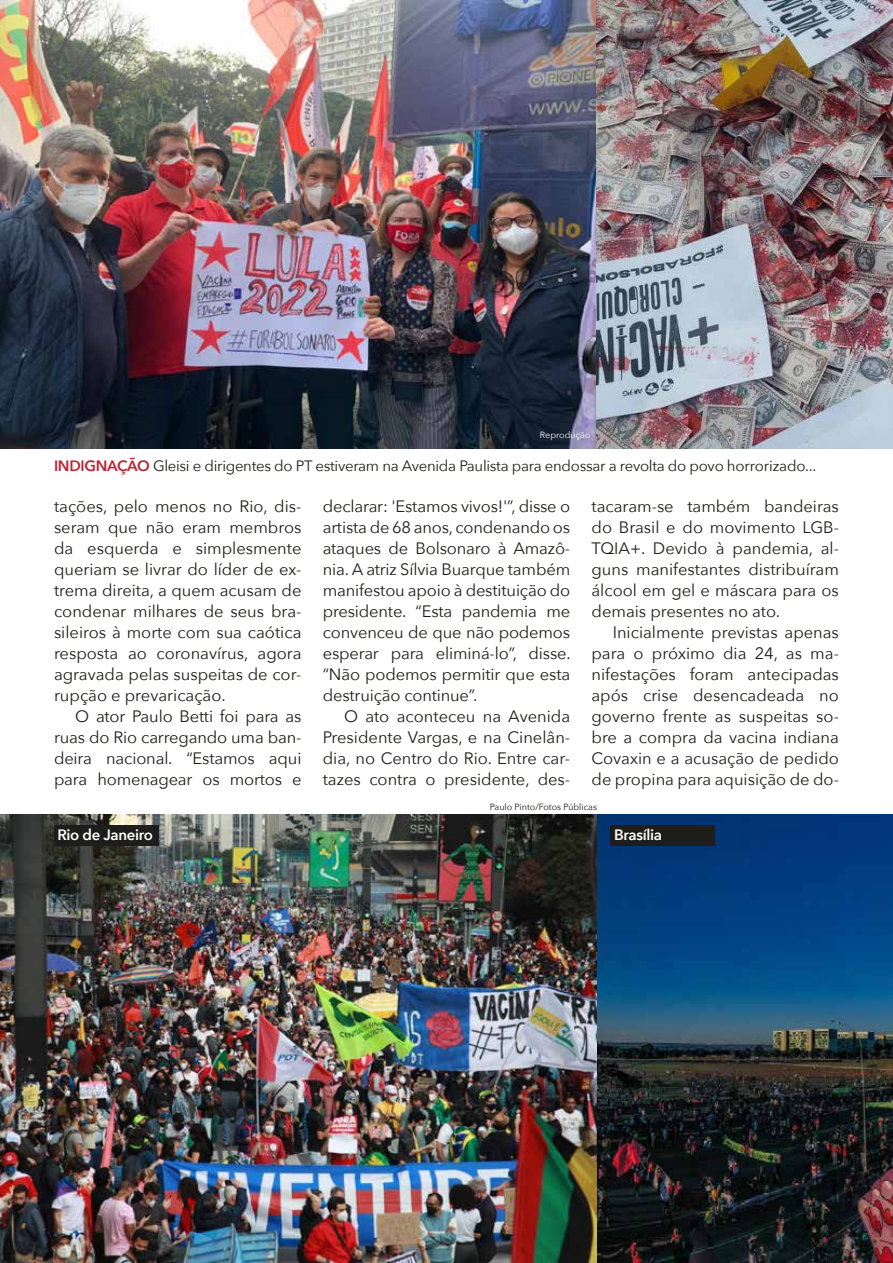
<style>
.page{position:relative;width:893px;height:1263px;background:#fff}
.page>*{position:absolute;margin:0;border:0;box-sizing:border-box;transform-origin:0 0}
.t1{font:16.5px/21px "Avenir Next";color:#1d1d1b;text-align:justify}
.t2{font:15px "Avenir Next";letter-spacing:-.02em;color:#1d1d1b}
.t3{font:600 15px "Avenir Next";letter-spacing:-.02em;color:#fff}
.t4{font:9px "Avenir Next";color:#1d1d1b}
.t5{font:9px "Avenir Next";color:#fff}
.s1{font-weight:600;color:#bb2334}
</style>
<div class="page">
<img style="left:1px;top:0;width:892px;height:449px">
<img style="left:0;top:814px;width:893px;height:449px">
<div style="left:54px;top:825px;width:105px;height:21px;background:#1d1d1b"></div>
<div style="left:611px;top:825px;width:104px;height:21px;background:#1d1d1b"></div>
<p class="t5" style="left:540px;top:427px;width:52px">Reprodução</p>
<p class="t2" style="left:54px;top:453px;width:764px"><span class="s1">INDIGNAÇÃO</span> Gleisi e dirigentes do PT estiveram na Avenida Paulista para endossar a revolta do povo horrorizado...</p>
<p class="t1" style="left:54px;top:495px;width:249px">tações, pelo menos no Rio, dis&shy;seram que não eram membros da esquerda e simplesmente queriam se livrar do líder de ex&shy;trema direita, a quem acusam de condenar milhares de seus bra&shy;sileiros à morte com sua caótica resposta ao coronavírus, agora agravada pelas suspeitas de cor&shy;rupção e prevaricação.</p>
<p class="t1" style="left:54px;top:705px;width:249px;text-indent:21px">O ator Paulo Betti foi para as ruas do Rio carregando uma ban&shy;deira nacional. “Estamos aqui para homenagear os mortos e</p>
<p class="t1" style="left:323px;top:495px;width:249px">declarar: 'Estamos vivos!'”, disse o artista de 68 anos, condenando os ataques de Bolsonaro à Amazô&shy;nia. A atriz Sílvia Buarque também manifestou apoio à destituição do presidente. “Esta pandemia me convenceu de que não podemos esperar para eliminá-lo”, disse. “Não podemos permitir que esta destruição continue”.</p>
<p class="t1" style="left:323px;top:705px;width:249px;text-indent:21px">O ato aconteceu na Avenida Presidente Vargas, e na Cinelân&shy;dia, no Centro do Rio. Entre car&shy;tazes contra o presidente, des-</p>
<p class="t1" style="left:591px;top:495px;width:249px">tacaram-se também bandeiras do Brasil e do movimento LGB-TQIA+. Devido à pandemia, al&shy;guns manifestantes distribuíram álcool em gel e máscara para os demais presentes no ato.</p>
<p class="t1" style="left:591px;top:621px;width:249px;text-indent:21px">Inicialmente previstas apenas para o próximo dia 24, as ma&shy;nifestações foram antecipadas após crise desencadeada no governo frente as suspeitas so&shy;bre a compra da vacina indiana Covaxin e a acusação de pedido de propina para aquisição de do-</p>
<p class="t4" style="left:490px;top:799px;width:109px">Paulo Pinto/Fotos Públicas</p>
<p class="t3" style="left:57px;top:822px;width:97px">Rio de Janeiro</p>
<p class="t3" style="left:614px;top:822px;width:50px">Brasília</p>
</div>
